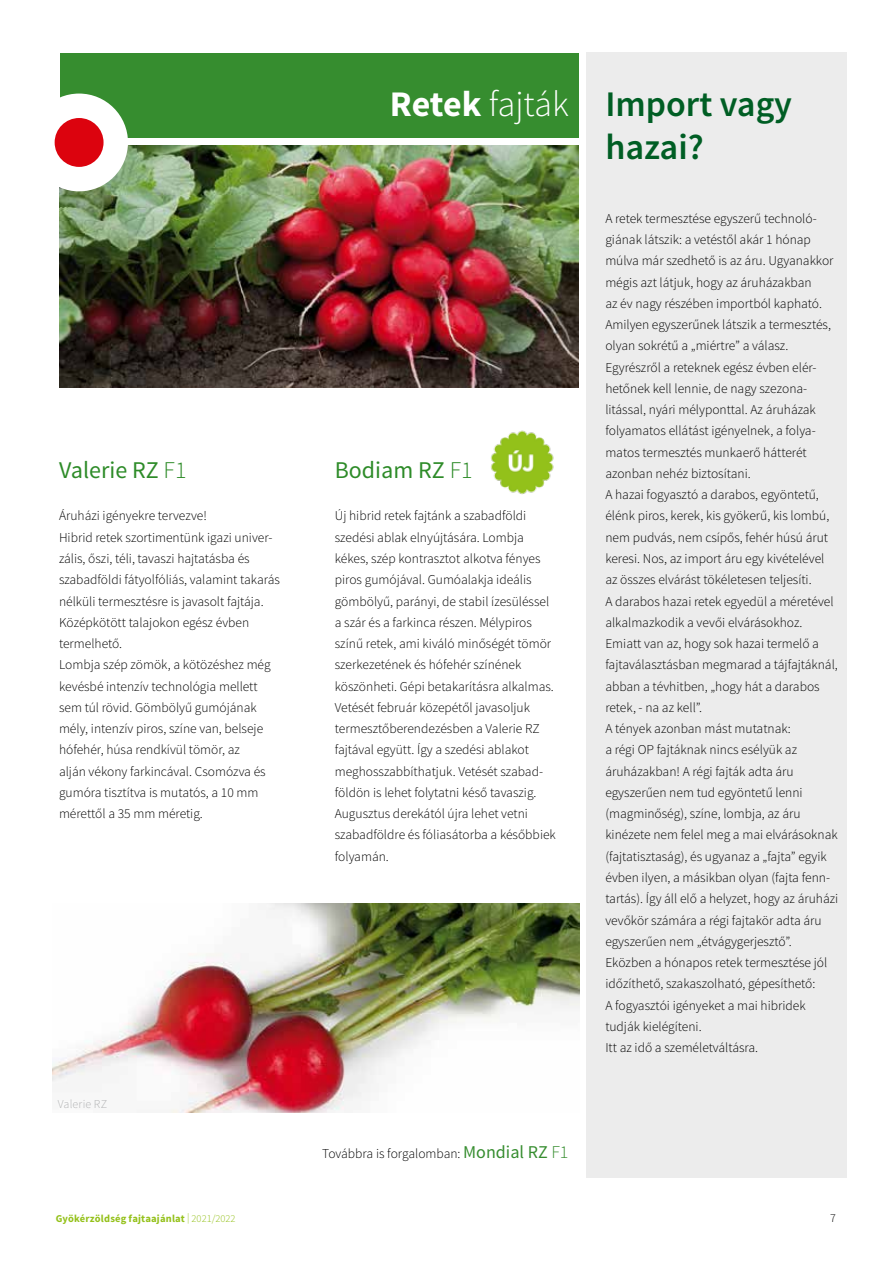
<style>
.page{position:relative;width:893px;height:1263px;background:#fff}
.page>*{position:absolute;margin:0;border:0;box-sizing:border-box;transform-origin:0 0}
.t1{font:600 36px/42.5px "Source Sans Pro";color:#005e24}
.t2{font:24px "Source Sans Pro";color:#2d8b28}
.t3{font:300 13.5px/21.3px "Source Sans Pro";color:#000}
.t4{font:300 12px "Source Sans Pro";letter-spacing:.005em;color:#b1b2b3}
.t5{font:300 12px "Source Sans Pro";color:#000}
.t6{font:700 10.5px "Source Sans Pro";letter-spacing:.015em;color:#94c11a}
.s1{font-weight:300}
.s2{font-weight:700;color:#fff}
.s3{font-weight:300;color:#fff}
.s4{font-weight:300;color:#368d2f}
.s5{font-weight:400;font-size:18px;color:#368d2f}
.s6{font-size:18px;color:#368d2f}
</style>
<div class="page">
<img style="left:60px;top:145px;width:519px;height:243px">
<div style="left:60px;top:53px;width:519px;height:85px;background:#368d2f"></div>
<div style="left:587px;top:53px;width:260px;height:1125px;background:#ececec"></div>
<div style="left:30px;top:94px;width:98px;height:97px;background:#fff;border-radius:50%"></div>
<div style="left:55px;top:118px;width:49px;height:49px;background:#dc030e;border-radius:50%"></div>
<img style="left:491px;top:430px;width:63px;height:65px">
<img style="left:52px;top:903px;width:527px;height:209px">
<h2 class="t2" style="left:59px;top:455px;width:129px">Valerie RZ <span class="s1">F1</span></h2>
<p class="t3" style="left:59px;top:505px;width:222px">Áruházi igényekre tervezve!<br>Hibrid retek szortimentünk igazi univer&shy;zális, őszi, téli, tavaszi hajtatásba és szabadföldi fátyolfóliás, valamint takarás nélküli termesztésre is javasolt fajtája.<br>Középkötött talajokon egész évben termelhető.<br>Lombja szép zömök, a kötözéshez még kevésbé intenzív technológia mellett sem túl rövid. Gömbölyű gumójának mély, intenzív piros, színe van, belseje hófehér, húsa rendkívül tömör, az<br>alján vékony farkincával. Csomózva és gumóra tisztítva is mutatós, a 10 mm mérettől a 35 mm méretig.</p>
<p class="t4" style="left:58px;top:1096px;width:51px">Valerie RZ</p>
<h1 class="t1" style="left:605px;top:84px;width:188px;text-indent:-215px"><span class="s2">Retek</span> <span class="s3">fajták</span><span class="s4">.</span> Import vagy hazai?</h1>
<h2 class="t2" style="left:335px;top:455px;width:139px">Bodiam RZ <span class="s1">F1</span></h2>
<p class="t3" style="left:335px;top:505px;width:223px">Új hibrid retek fajtánk a szabadföldi szedési ablak elnyújtására. Lombja kékes, szép kontrasztot alkotva fényes piros gumójával. Gumóalakja ideális gömbölyű, parányi, de stabil ízesüléssel a szár és a farkinca részen. Mélypiros színű retek, ami kiváló minőségét tömör szerkezetének és hófehér színének köszönheti. Gépi betakarításra alkalmas.<br>Vetését február közepétől javasoljuk termesztőberendezésben a Valerie RZ fajtával együtt. Így a szedési ablakot meghosszabbíthatjuk. Vetését szabad&shy;földön is lehet folytatni késő tavaszig.<br>Augusztus derekától újra lehet vetni szabadföldre és fóliasátorba a későbbiek folyamán.</p>
<p class="t3" style="left:322px;top:1143px;width:248px">Továbbra is forgalomban: <span class="s5">Mondial RZ</span> <span class="s6">F1</span></p>
<p class="t3" style="left:605px;top:208px;width:234px">A retek termesztése egyszerű technoló&shy;giának látszik: a vetéstől akár 1 hónap múlva már szedhető is az áru. Ugyanakkor mégis azt látjuk, hogy az áruházakban<br>az év nagy részében importból kapható.<br>Amilyen egyszerűnek látszik a termesztés, olyan sokrétű a „miértre” a válasz.<br>Egyrészről a reteknek egész évben elér&shy;hetőnek kell lennie, de nagy szezona&shy;litással, nyári mélyponttal. Az áruházak folyamatos ellátást igényelnek, a folya&shy;matos termesztés munkaerő hátterét azonban nehéz biztosítani.<br>A hazai fogyasztó a darabos, egyöntetű, élénk piros, kerek, kis gyökerű, kis lombú, nem pudvás, nem csípős, fehér húsú árut keresi. Nos, az import áru egy kivételével az összes elvárást tökéletesen teljesíti.<br>A darabos hazai retek egyedül a méretével alkalmazkodik a vevői elvárásokhoz.<br>Emiatt van az, hogy sok hazai termelő a fajtaválasztásban megmarad a tájfajtáknál, abban a tévhitben, „hogy hát a darabos retek, - na az kell”.<br>A tények azonban mást mutatnak:<br>a régi OP fajtáknak nincs esélyük az áruházakban! A régi fajták adta áru egyszerűen nem tud egyöntetű lenni (magminőség), színe, lombja, az áru kinézete nem felel meg a mai elvárásoknak (fajtatisztaság), és ugyanaz a „fajta” egyik évben ilyen, a másikban olyan (fajta fenn&shy;tartás). Így áll elő a helyzet, hogy az áruházi vevőkör számára a régi fajtakör adta áru egyszerűen nem „étvágygerjesztő”.<br>Eközben a hónapos retek termesztése jól időzíthető, szakaszolható, gépesíthető:<br>A fogyasztói igényeket a mai hibridek tudják kielégíteni.<br>Itt az idő a személetváltásra.</p>
<p class="t6" style="left:56px;top:1212px;width:181px">Gyökérzöldség fajtaajánlat <span class="s1">| 2021/2022</span></p>
<p class="t5" style="left:830px;top:1211px;width:7px">7</p>
</div>
